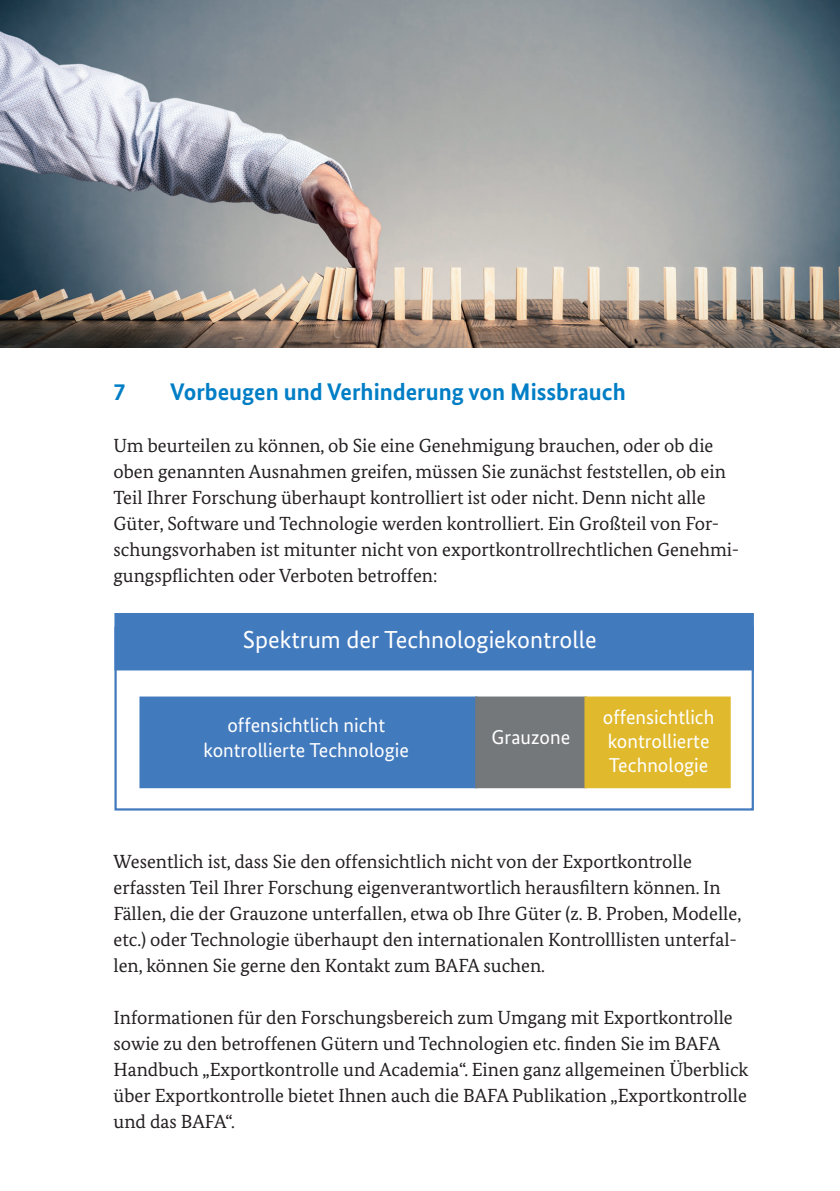
<style>
.page{position:relative;width:840px;height:1191px;background:#fff}
.page>*{position:absolute;margin:0;border:0;box-sizing:border-box;transform-origin:0 0}
.t1{font:24.6px "Bundes Sans";color:#fff}
.t2{font:700 24px "Bundes Sans";color:#007ec5}
.t3{font:20.2px/24.2px "Bundes Sans";color:#fff;text-align:center}
.t4{font:19px/26px "Bundes Serif";color:#231f20}
</style>
<div class="page">
<div style="left:114px;top:627px;width:639px;height:183px;border:2px solid #427abe"></div>
<div style="left:115px;top:614px;width:637px;height:55px;background:#427abe"></div>
<div style="left:114px;top:613px;width:639px;height:57px;border:2px solid #427abe"></div>
<div style="left:140px;top:697px;width:336px;height:90px;background:#427abe"></div>
<div style="left:139px;top:696px;width:338px;height:92px;border:2px solid #427abe"></div>
<div style="left:476px;top:697px;width:109px;height:90px;background:#74787b"></div>
<div style="left:475px;top:696px;width:111px;height:92px;border:2px solid #74787b"></div>
<div style="left:585px;top:697px;width:144px;height:90px;background:#e1b92c"></div>
<div style="left:584px;top:696px;width:146px;height:92px;border:2px solid #e1b92c"></div>
<img style="left:0;top:0;width:839px;height:347px">
<p class="t2" style="left:113px;top:377px;width:13px">7</p>
<p class="t2" style="left:170px;top:377px;width:456px">Vorbeugen und Verhinderung von Missbrauch</p>
<p class="t4" style="left:113px;top:432px;width:627px">Um beurteilen zu können, ob Sie eine Genehmigung brauchen, oder ob die oben genannten Ausnahmen greifen, müssen Sie zunächst feststellen, ob ein Teil Ihrer Forschung überhaupt kontrolliert ist oder nicht. Denn nicht alle Güter, Software und Technologie werden kontrolliert. Ein Großteil von For&shy;schungsvorhaben ist mitunter nicht von exportkontrollrechtlichen Genehmi&shy;gungspflichten oder Verboten betroffen:</p>
<p class="t1" style="left:243px;top:625px;width:355px">Spektrum der Technologiekontrolle</p>
<p class="t3" style="left:203px;top:713px;width:207px">offensichtlich nicht kontrollierte Technologie</p>
<p class="t3" style="left:491px;top:725px;width:80px">Grauzone</p>
<p class="t3" style="left:602px;top:704px;width:113px;text-align:left">offensichtlich kontrollierte<br>Technologie</p>
<p class="t4" style="left:113px;top:848px;width:629px">Wesentlich ist, dass Sie den offensichtlich nicht von der Exportkontrolle erfassten Teil Ihrer Forschung eigenverantwortlich herausfiltern können. In Fällen, die der Grauzone unterfallen, etwa ob Ihre Güter (z. B. Proben, Modelle, etc.) oder Technologie überhaupt den internationalen Kontrolllisten unterfal&shy;len, können Sie gerne den Kontakt zum BAFA suchen.</p>
<p class="t4" style="left:113px;top:1004px;width:636px">Informationen für den Forschungsbereich zum Umgang mit Exportkontrolle sowie zu den betroffenen Gütern und Technologien etc. finden Sie im BAFA Handbuch „Exportkontrolle und Academia“. Einen ganz allgemeinen Überblick über Exportkontrolle bietet Ihnen auch die BAFA Publikation „Exportkontrolle und das BAFA“.</p>
</div>
